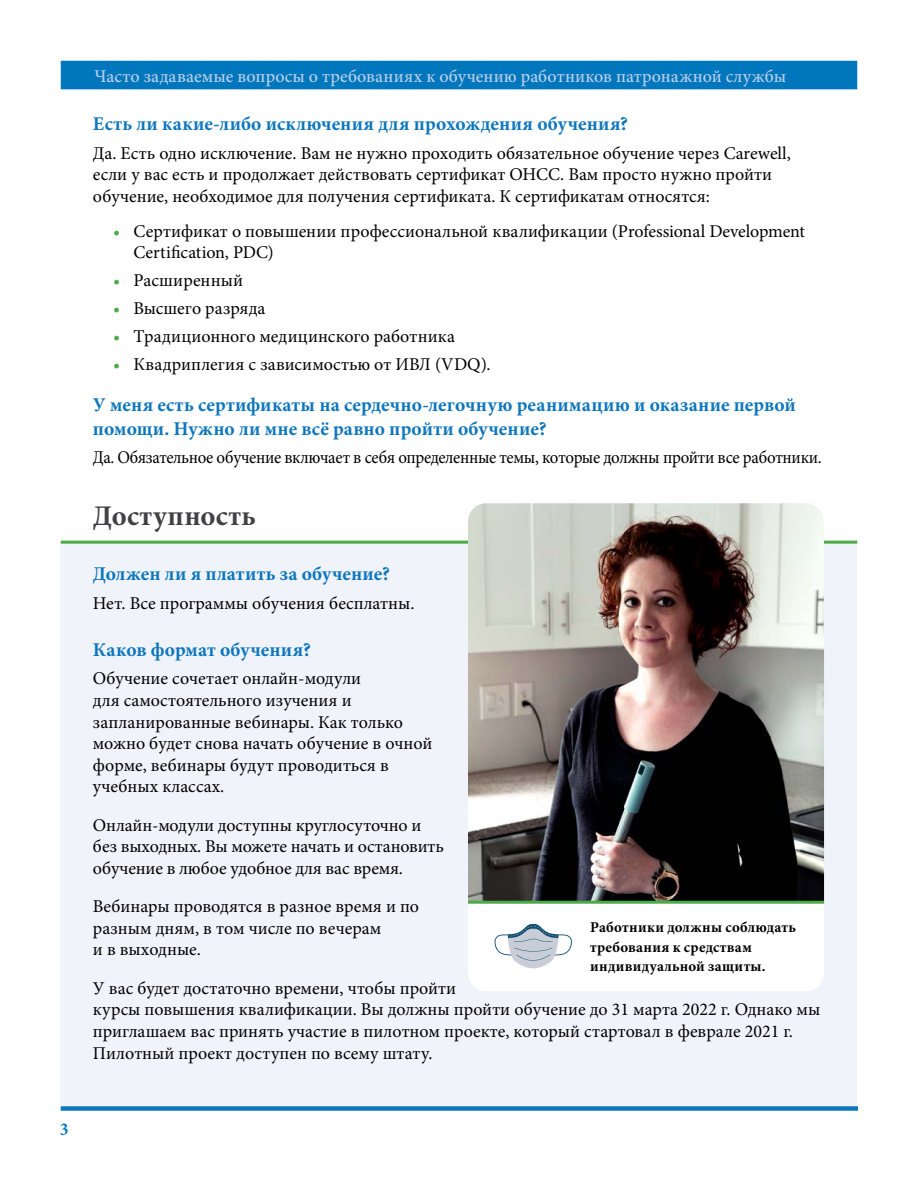
<style>
.page{position:relative;width:918px;height:1188px;background:#fff}
.page>*{position:absolute;margin:0;border:0;box-sizing:border-box;transform-origin:0 0}
.t1{font:700 28.5px "Minion Pro";letter-spacing:.01em;color:#414042}
.t2{font:700 19.5px/24px "Minion Pro";letter-spacing:.01em;color:#0d76bd}
.t3{font:18px/21.6px "Minion Pro";color:#000}
.t4{font:18px "Minion Pro";letter-spacing:-.02em;color:#000;scale:.94 1}
.t5{font:500 18px "Minion Pro";letter-spacing:.005em;color:#bacfea}
.t6{font:700 condensed 18px "Minion Pro";color:#0077bd}
.t7{font:700 15px/19.5px "Minion Pro";letter-spacing:.02em;color:#000}
.s1{color:#4bac48}
</style>
<div class="page">
<div style="left:61px;top:61px;width:796px;height:28px;background:#0077bd"></div>
<div style="left:61px;top:1106px;width:797px;height:5px;background:#0d76bd"></div>
<div style="left:61px;top:542px;width:796px;height:564px;background:#f0f3fa"></div>
<hr style="left:61px;top:541px;width:796px;height:3px;background:#4aab47">
<div style="left:468px;top:904px;width:356px;height:87px;background:#fff"></div>
<svg style="left:494px;top:924px;width:78px;height:44px"></svg>
<img style="left:468px;top:503px;width:356px;height:398px">
<hr style="left:468px;top:901px;width:356px;height:3px;background:#4aab47">
<p class="t6" style="left:60px;top:1117px;width:10px">3</p>
<p class="t5" style="left:94px;top:64px;width:693px">Часто задаваемые вопросы о требованиях к обучению работников патронажной службы</p>
<p class="t2" style="left:93px;top:112px;width:537px">Есть ли какие-либо исключения для прохождения обучения?</p>
<p class="t3" style="left:93px;top:142px;width:699px">Да. Есть одно исключение. Вам не нужно проходить обязательное обучение через Carewell, если у вас есть и продолжает действовать сертификат OHCC. Вам просто нужно пройти обучение, необходимое для получения сертификата. К сертификатам относятся:</p>
<p class="t3" style="left:133px;top:220px;width:673px;line-height:21px;text-indent:-20px"><span class="s1">•</span> Сертификат о повышении профессиональной квалификации (Professional Development<br>Certification, PDC)</p>
<p class="t3" style="left:113px;top:269px;width:132px"><span class="s1">•</span> Расширенный</p>
<p class="t3" style="left:113px;top:297px;width:154px"><span class="s1">•</span> Высшего разряда</p>
<p class="t3" style="left:113px;top:325px;width:343px"><span class="s1">•</span> Традиционного медицинского работника</p>
<p class="t3" style="left:113px;top:353px;width:379px"><span class="s1">•</span> Квадриплегия с зависимостью от ИВЛ (VDQ).</p>
<p class="t2" style="left:93px;top:392px;width:705px">У меня есть сертификаты на сердечно-легочную реанимацию и оказание первой помощи. Нужно ли мне всё равно пройти обучение?</p>
<p class="t4" style="left:93px;top:445px;width:777px">Да. Обязательное обучение включает в себя определенные темы, которые должны пройти все работники.</p>
<h1 class="t1" style="left:93px;top:496px;width:164px">Доступность</h1>
<p class="t2" style="left:93px;top:562px;width:299px">Должен ли я платить за обучение?</p>
<p class="t3" style="left:93px;top:592px;width:323px">Нет. Все программы обучения бесплатны.</p>
<p class="t2" style="left:93px;top:638px;width:219px">Каков формат обучения?</p>
<p class="t3" style="left:93px;top:668px;width:341px">Обучение сочетает онлайн-модули<br>для самостоятельного изучения и запланированные вебинары. Как только можно будет снова начать обучение в очной форме, вебинары будут проводиться в учебных классах.</p>
<p class="t3" style="left:93px;top:814px;width:352px">Онлайн-модули доступны круглосуточно и без выходных. Вы можете начать и остановить обучение в любое удобное для вас время.</p>
<p class="t3" style="left:93px;top:896px;width:328px">Вебинары проводятся в разное время и по разным дням, в том числе по вечерам<br>и в выходные.</p>
<p class="t3" style="left:93px;top:977px;width:729px">У вас будет достаточно времени, чтобы пройти<br>курсы повышения квалификации. Вы должны пройти обучение до 31 марта 2022 г. Однако мы приглашаем вас принять участие в пилотном проекте, который стартовал в феврале 2021 г.<br>Пилотный проект доступен по всему штату.</p>
<p class="t7" style="left:590px;top:917px;width:207px">Работники должны соблюдать требования к средствам индивидуальной защиты.</p>
</div>
